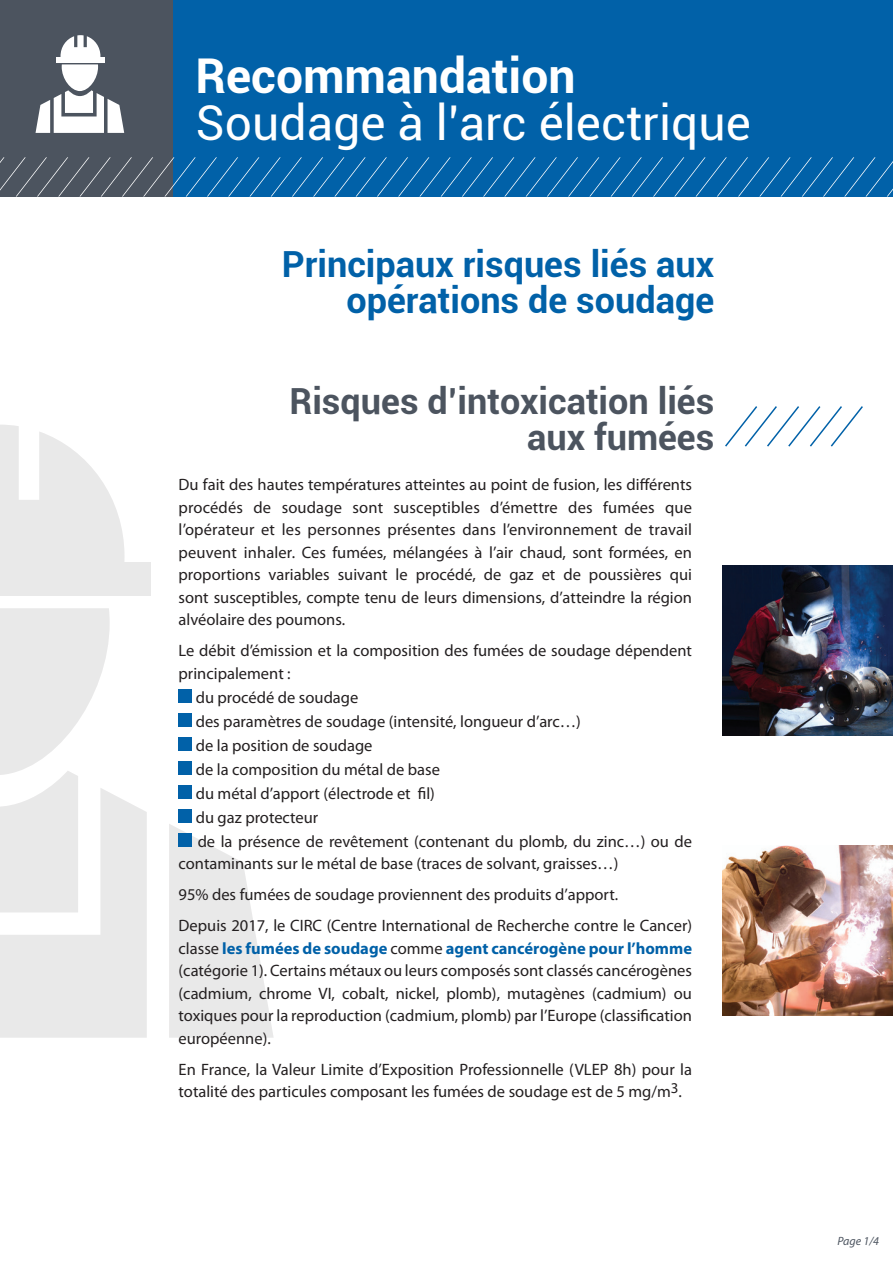
<style>
.page{position:relative;width:893px;height:1263px;background:#fff}
.page>*{position:absolute;margin:0;border:0;box-sizing:border-box;transform-origin:0 0}
.t1{font:48px "Roboto";color:#fff}
.t2{font:700 48px "Roboto";color:#fff}
.t3{font:700 36px/36px "Roboto";color:#0161a8;text-align:right}
.t4{font:700 36px/36px "Roboto";color:#4c545f;text-align:right}
.t5{font:16.5px/22.5px "Myriad Pro";color:#231f20;text-align:justify}
.t6{font:italic 12px "Myriad Pro";color:#4c545f}
.s1{font-weight:700;color:#0161a8}
</style>
<div class="page">
<div style="left:0;top:0;width:893px;height:197px;background:#0161a8"></div>
<svg style="left:169px;top:824px;width:104px;height:214px"></svg>
<div style="left:0;top:562px;width:150px;height:33px;background:#e9e9e9"></div>
<svg style="left:0;top:425px;width:125px;height:137px"></svg>
<svg style="left:0;top:608px;width:147px;height:430px"></svg>
<div style="left:0;top:0;width:172px;height:197px;background:#4c545f"></div>
<svg style="left:0;top:157px;width:893px;height:40px"></svg>
<svg style="left:36px;top:35px;width:88px;height:98px"></svg>
<img style="left:723px;top:566px;width:170px;height:170px">
<svg style="left:725px;top:406px;width:138px;height:41px"></svg>
<div style="left:179px;top:689px;width:13px;height:14px;background:#0161a8"></div>
<div style="left:179px;top:713px;width:13px;height:14px;background:#0161a8"></div>
<div style="left:179px;top:737px;width:13px;height:14px;background:#0161a8"></div>
<div style="left:179px;top:761px;width:13px;height:14px;background:#0161a8"></div>
<div style="left:179px;top:785px;width:13px;height:14px;background:#0161a8"></div>
<div style="left:179px;top:809px;width:13px;height:14px;background:#0161a8"></div>
<div style="left:179px;top:833px;width:13px;height:14px;background:#0161a8"></div>
<img style="left:723px;top:845px;width:170px;height:170px">
<h1 class="t2" style="left:196px;top:42px;width:381px">Recommandation</h1>
<h1 class="t1" style="left:196px;top:89px;width:557px">Soudage à l’arc électrique</h1>
<h2 class="t3" style="left:282px;top:245px;width:434px">Principaux risques liés aux opérations de soudage</h2>
<h2 class="t4" style="left:289px;top:382px;width:426px">Risques d’intoxication liés aux fumées</h2>
<p class="t5" style="left:179px;top:473px;width:515px">Du fait des hautes températures atteintes au point de fusion, les différents procédés de soudage sont susceptibles d’émettre des fumées que l’opérateur et les personnes présentes dans l’environnement de travail peuvent inhaler. Ces fumées, mélangées à l’air chaud, sont formées, en proportions variables suivant le procédé, de gaz et de poussières qui sont susceptibles, compte tenu de leurs dimensions, d’atteindre la région alvéolaire des poumons.</p>
<p class="t5" style="left:179px;top:639px;width:515px">Le débit d’émission et la composition des fumées de soudage dépendent</p>
<p class="t5" style="left:179px;top:662px;width:114px">principalement :</p>
<p class="t5" style="left:196px;top:686px;width:164px">du procédé de soudage</p>
<p class="t5" style="left:196px;top:710px;width:387px">des paramètres de soudage (intensité, longueur d’arc…)</p>
<p class="t5" style="left:196px;top:734px;width:178px">de la position de soudage</p>
<p class="t5" style="left:196px;top:758px;width:246px">de la composition du métal de base</p>
<p class="t5" style="left:196px;top:782px;width:241px">du métal d’apport (électrode et fil)</p>
<p class="t5" style="left:196px;top:806px;width:124px">du gaz protecteur</p>
<p class="t5" style="left:198px;top:830px;width:496px">de la présence de revêtement (contenant du plomb, du zinc…) ou de</p>
<p class="t5" style="left:179px;top:848px;width:515px;line-height:31px;text-align:left">contaminants sur le métal de base (traces de solvant, graisses…)<br>95% des fumées de soudage proviennent des produits d’apport.<br>Depuis 2017, le CIRC (Centre International de Recherche contre le Cancer)</p>
<p class="t5" style="left:179px;top:937px;width:515px">classe <span class="s1">les fumées de soudage</span> comme <span class="s1">agent cancérogène pour l’homme </span>(catégorie 1). Certains métaux ou leurs composés sont classés cancérogènes (cadmium, chrome VI, cobalt, nickel, plomb), mutagènes (cadmium) ou toxiques pour la reproduction (cadmium, plomb) par l’Europe (classification européenne).</p>
<p class="t5" style="left:179px;top:1058px;width:515px">En France, la Valeur Limite d’Exposition Professionnelle (VLEP 8h) pour la totalité des particules composant les fumées de soudage est de 5 mg/m<sup>3</sup>.</p>
<p class="t6" style="left:837px;top:1233px;width:43px">Page 1/4</p>
</div>
